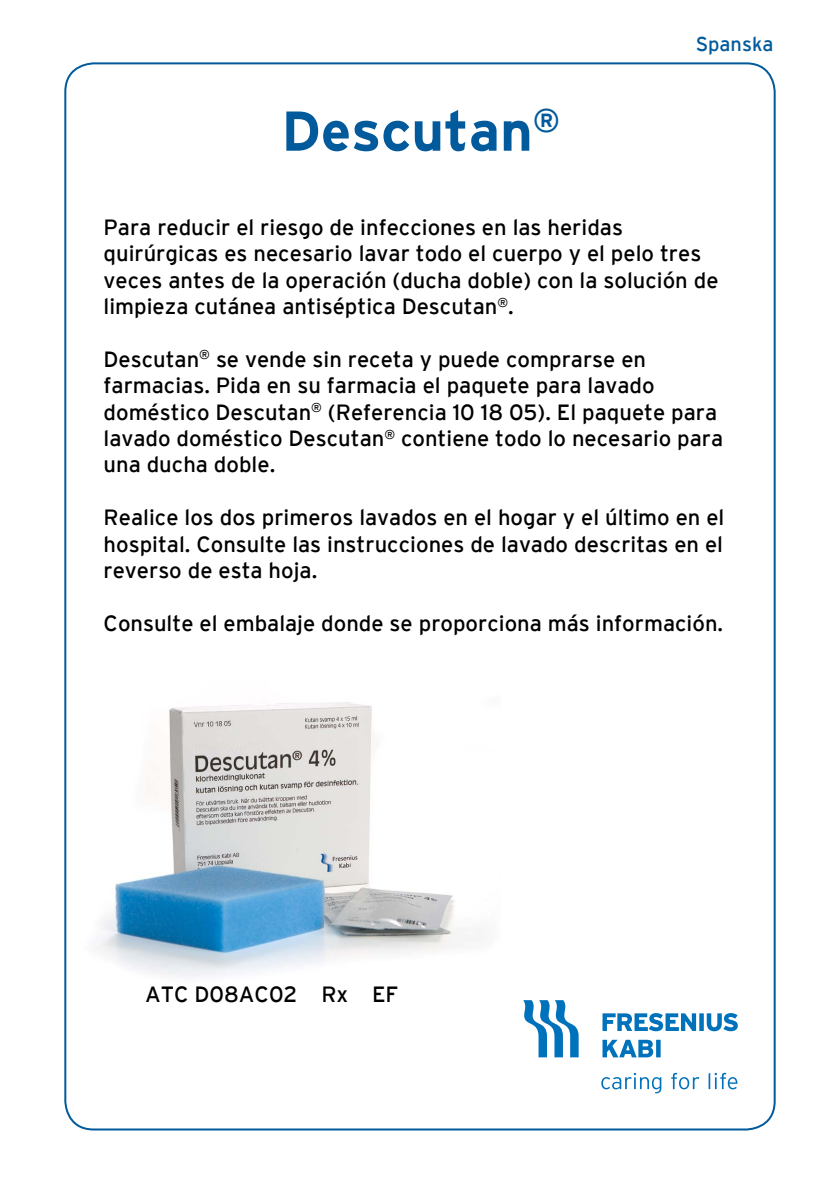
<style>
.page{position:relative;width:840px;height:1191px;background:#fff}
.page>*{position:absolute;margin:0;border:0;box-sizing:border-box;transform-origin:0 0}
.t1{font:700 56px "Interstate FRESENIUS Bold";color:#005a9c}
.t2{font:22px/26.4px "Interstate FRESENIUS Regular";color:#000}
.t3{font:20px "Interstate FRESENIUS Regular";color:#005a9c}
</style>
<div class="page">
<img style="left:95px;top:702px;width:382px;height:275px">
<svg style="left:523px;top:1000px;width:55px;height:57px"></svg>
<svg style="left:602px;top:1039px;width:58px;height:18px"></svg>
<svg style="left:602px;top:1013px;width:135px;height:18px"></svg>
<svg style="left:601px;top:1072px;width:136px;height:21px"></svg>
<h1 class="t1" style="left:281px;top:100px;width:280px">Descutan<sup>®</sup></h1>
<p class="t3" style="left:695px;top:32px;width:79px">Spanska</p>
<p class="t2" style="left:103px;top:214px;width:616px">Para reducir el riesgo de infecciones en las heridas quirúrgicas es necesario lavar todo el cuerpo y el pelo tres veces antes de la operación (ducha doble) con la solución de limpieza cutánea antiséptica Descutan<sup>®</sup>.</p>
<p class="t2" style="left:103px;top:346px;width:620px">Descutan<sup>®</sup> se vende sin receta y puede comprarse en farmacias. Pida en su farmacia el paquete para lavado doméstico Descutan<sup>®</sup> (Referencia 10 18 05). El paquete para lavado doméstico Descutan<sup>®</sup> contiene todo lo necesario para una ducha doble.</p>
<p class="t2" style="left:103px;top:504px;width:622px;text-align:justify">Realice los dos primeros lavados en el hogar y el último en el hospital. Consulte las instrucciones de lavado descritas en el reverso de esta hoja.</p>
<p class="t2" style="left:103px;top:610px;width:620px">Consulte el embalaje donde se proporciona más información.</p>
<p class="t2" style="left:145px;top:981px;width:254px">ATC D08AC02 Rx EF</p>
</div>
